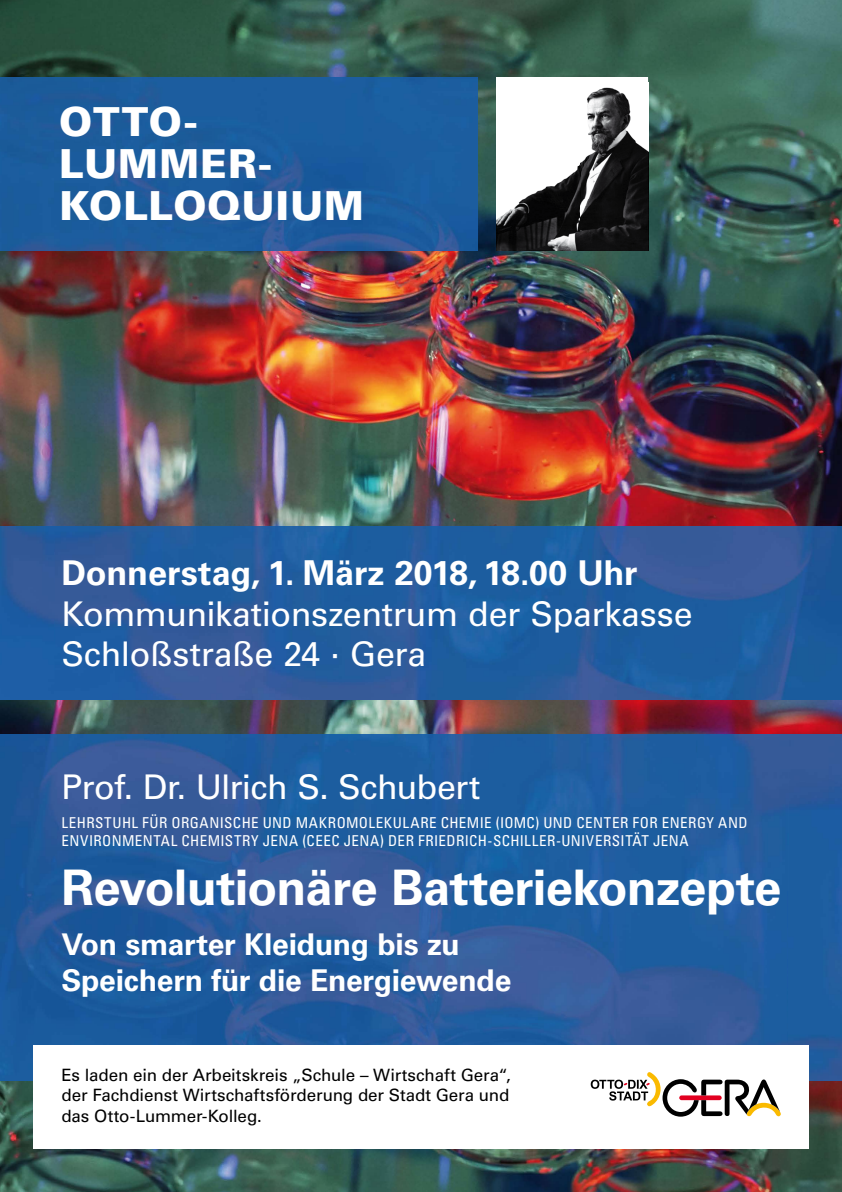
<style>
.page{position:relative;width:842px;height:1192px;background:#fff}
.page>*{position:absolute;margin:0;border:0;box-sizing:border-box;transform-origin:0 0}
.t1{font:700 49px "Univers LT Std";letter-spacing:-.015em;color:#fff}
.t2{font:900 40px/42px "Univers LT Std";letter-spacing:.02em;color:#fff}
.t3{font:700 34.25px "Univers LT Std";letter-spacing:-.005em;color:#fff}
.t4{font:34px/40.8px "Univers LT Std";letter-spacing:-.015em;color:#fff}
.t5{font:700 30px/36px "Univers LT Std";letter-spacing:-.01em;color:#fff}
.t6{font:17px/20.4px "Univers LT Std";letter-spacing:-.01em;color:#000;text-align:justify}
.t7{font:condensed 15px/18px "Univers LT Std";letter-spacing:.03em;color:#fff}
</style>
<div class="page">
<img style="left:0;top:0;width:842px;height:1192px">
<img style="left:0;top:77px;width:478px;height:173px">
<img style="left:0;top:734px;width:842px;height:346px">
<div style="left:33px;top:1046px;width:776px;height:103px;background:#fff"></div>
<div style="left:497px;top:77px;width:151px;height:173px;background:#fff"></div>
<img style="left:497px;top:87px;width:151px;height:163px">
<svg style="left:591px;top:1072px;width:190px;height:45px"></svg>
<h2 class="t2" style="left:59px;top:100px;width:306px">OTTO-<br>LUMMER-<br>KOLLOQUIUM</h2>
<h3 class="t3" style="left:61px;top:553px;width:578px">Donnerstag, 1. März 2018, 18.00 Uhr</h3>
<h3 class="t4" style="left:61px;top:593px;width:633px">Kommunikationszentrum der Sparkasse<br>Schloßstraße 24 · Gera</h3>
<h3 class="t4" style="left:61px;top:766px;width:421px">Prof. Dr. Ulrich S. Schubert</h3>
<p class="t7" style="left:61px;top:813px;width:687px">LEHRSTUHL FÜR ORGANISCHE UND MAKROMOLEKULARE CHEMIE (IOMC) UND CENTER FOR ENERGY AND<br>ENVIRONMENTAL CHEMISTRY JENA (CEEC JENA) DER FRIEDRICH-SCHILLER-UNIVERSITÄT JENA</p>
<h1 class="t1" style="left:61px;top:859px;width:721px">Revolutionäre Batteriekonzepte</h1>
<h3 class="t5" style="left:61px;top:926px;width:451px">Von smarter Kleidung bis zu<br>Speichern für die Energiewende</h3>
<p class="t6" style="left:61px;top:1065px;width:451px">Es laden ein der Arbeitskreis „Schule – Wirtschaft Gera“, der Fachdienst Wirtschaftsförderung der Stadt Gera und das Otto-Lummer-Kolleg.</p>
</div>
